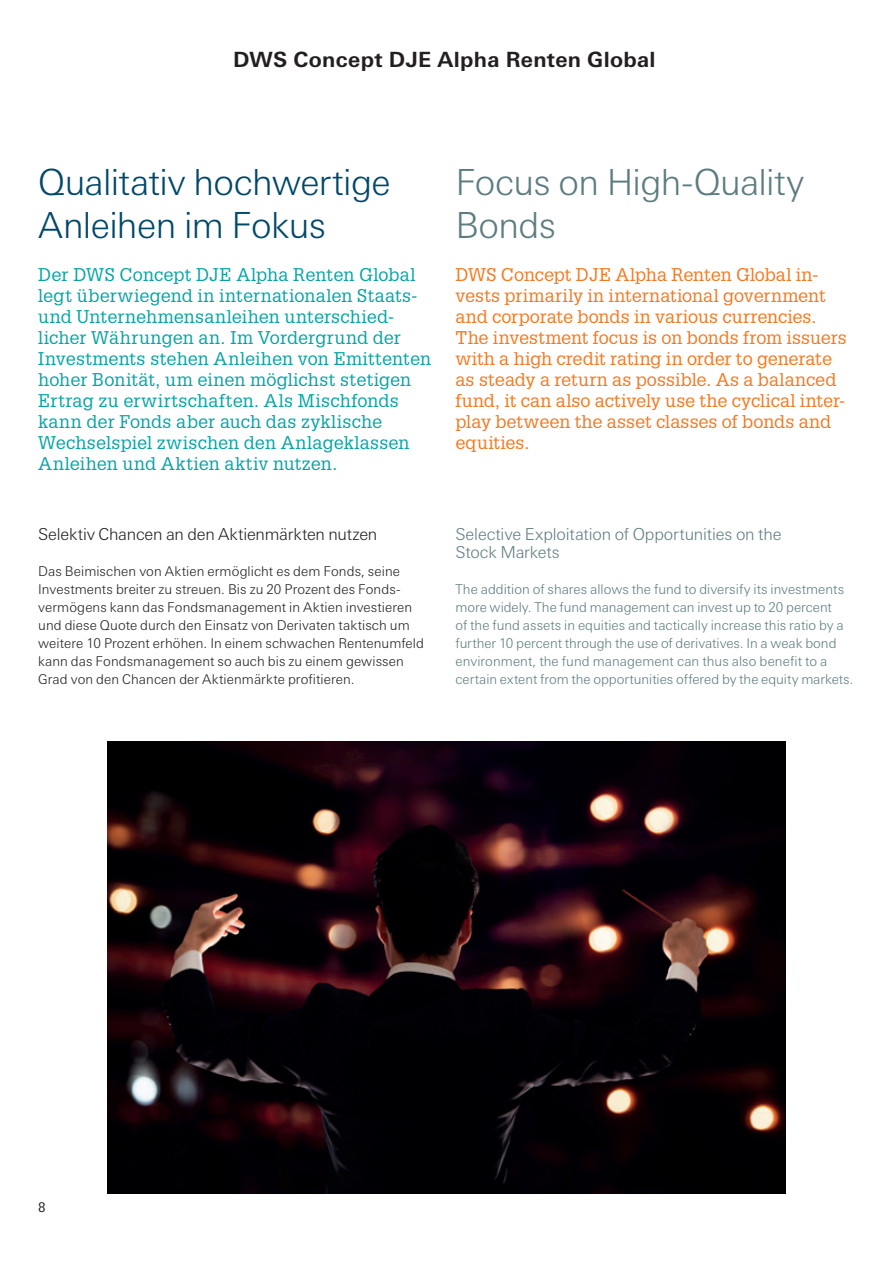
<style>
.page{position:relative;width:893px;height:1263px;background:#fff}
.page>*{position:absolute;margin:0;border:0;box-sizing:border-box;transform-origin:0 0}
.t1{font:300 36px/43.2px "Univers Next Pro";letter-spacing:-.015em;color:#004869}
.t2{font:300 36px/43.2px "Univers Next Pro";letter-spacing:-.015em;color:#5d7c80}
.t3{font:700 21px "Univers Next Pro";letter-spacing:.015em;color:#231f20}
.t4{font:18px/21px "Glypha LT Pro";letter-spacing:.01em;color:#08a4a5}
.t5{font:18px/21px "Glypha LT Pro";letter-spacing:.005em;color:#f47921}
.t6{font:300 16.5px/18px "Univers Next Pro";letter-spacing:-.01em;color:#5d7c80}
.t7{font:300 16.5px "Univers Next Pro";letter-spacing:-.01em;color:#231f20}
.t8{font:300 13.5px/18px "Univers Next Pro";letter-spacing:.005em;color:#231f20}
.t9{font:300 13.5px/18px "Univers Next Pro";color:#5d7c80}
.t10{font:13.5px "Glypha LT Pro";color:#231f20}
</style>
<div class="page">
<img style="left:108px;top:741px;width:677px;height:452px">
<p class="t3" style="left:233px;top:47px;width:424px">DWS Concept DJE Alpha Renten Global</p>
<h1 class="t1" style="left:38px;top:160px;width:354px">Qualitativ hochwertige<br>Anleihen im Fokus</h1>
<h1 class="t2" style="left:455px;top:160px;width:351px">Focus on High-Quality<br>Bonds</h1>
<p class="t4" style="left:38px;top:263px;width:394px">Der DWS Concept DJE Alpha Renten Global legt überwiegend in internationalen Staats&shy;und Unternehmensanleihen unterschied&shy;licher Währungen an. Im Vordergrund der Investments stehen Anleihen von Emittenten hoher Bonität, um einen möglichst stetigen Ertrag zu erwirtschaften. Als Mischfonds kann der Fonds aber auch das zyklische Wechselspiel zwischen den Anlageklassen Anleihen und Aktien aktiv nutzen.</p>
<p class="t5" style="left:455px;top:264px;width:393px">DWS Concept DJE Alpha Renten Global in&shy;vests primarily in international government and corporate bonds in various currencies.<br>The investment focus is on bonds from issuers with a high credit rating in order to generate as steady a return as possible. As a balanced fund, it can also actively use the cyclical inter&shy;play between the asset classes of bonds and equities.</p>
<p class="t7" style="left:38px;top:525px;width:341px">Selektiv Chancen an den Aktienmärkten nutzen</p>
<p class="t8" style="left:38px;top:562px;width:387px">Das Beimischen von Aktien ermöglicht es dem Fonds, seine Investments breiter zu streuen. Bis zu 20 Prozent des Fonds&shy;vermögens kann das Fondsmanagement in Aktien investieren und diese Quote durch den Einsatz von Derivaten taktisch um weitere 10 Prozent erhöhen. In einem schwachen Rentenumfeld kann das Fondsmanagement so auch bis zu einem gewissen Grad von den Chancen der Aktienmärkte profitieren.</p>
<p class="t6" style="left:455px;top:525px;width:328px">Selective Exploitation of Opportunities on the<br>Stock Markets</p>
<p class="t9" style="left:455px;top:580px;width:399px">The addition of shares allows the fund to diversify its investments more widely. The fund management can invest up to 20 percent<br>of the fund assets in equities and tactically increase this ratio by a further 10 percent through the use of derivatives. In a weak bond environment, the fund management can thus also benefit to a certain extent from the opportunities offered by the equity markets.</p>
<p class="t10" style="left:38px;top:1199px;width:9px">8</p>
</div>
